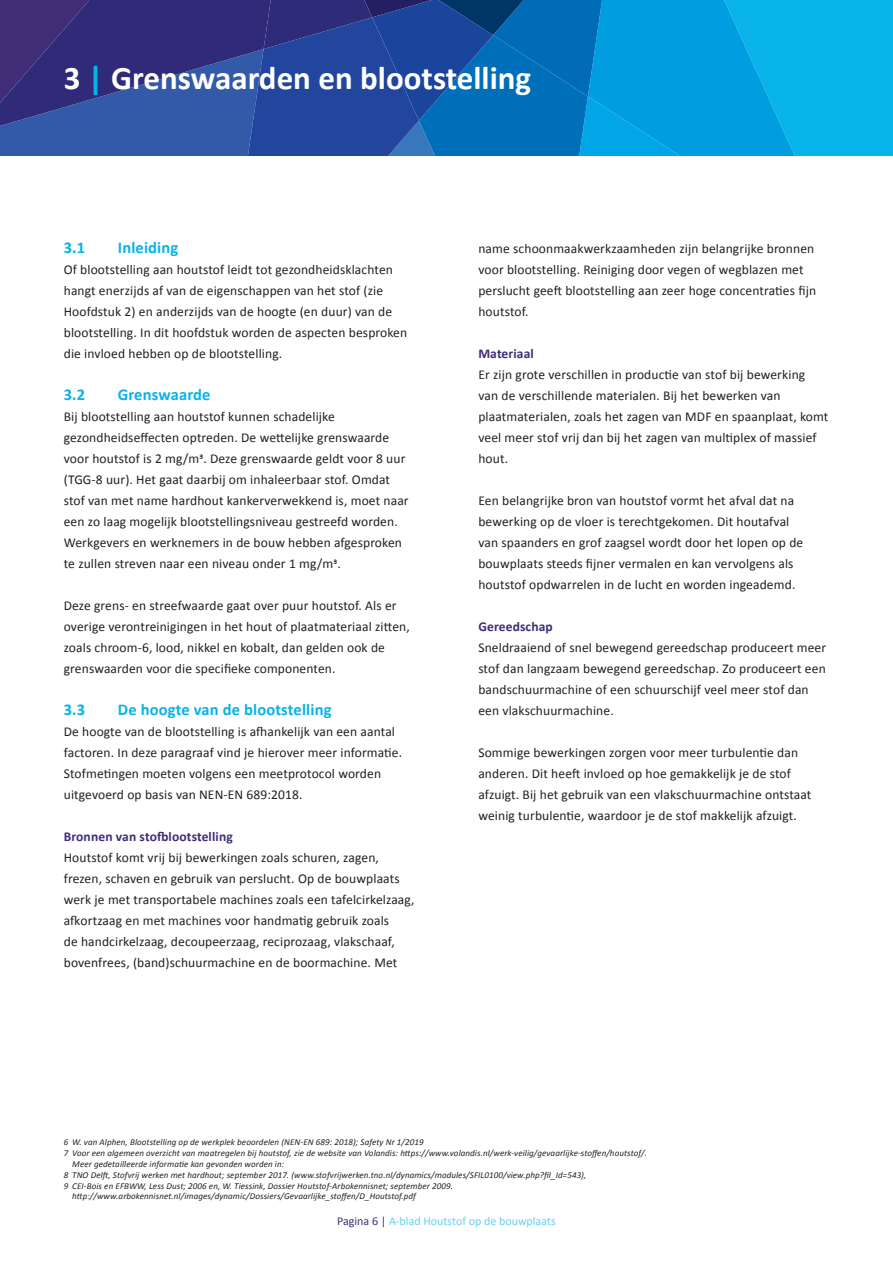
<style>
.page{position:relative;width:893px;height:1263px;background:#fff}
.page>*{position:absolute;margin:0;border:0;box-sizing:border-box;transform-origin:0 0}
.t1{font:700 33px "Calibri";color:#fff}
.t2{font:700 16.5px "Calibri";letter-spacing:.01em;color:#07b3e9}
.t3{font:13.5px/21px "Calibri";letter-spacing:.01em;color:#231f20}
.t4{font:700 13.5px "Calibri";letter-spacing:.01em;color:#402c77}
.t5{font:12px "Calibri";color:#67cef5}
.t6{font:italic 9px "Calibri";letter-spacing:.01em;color:#231f20}
.s1{color:#07b3e9}
.s2{color:#402c77}
</style>
<div class="page">
<svg style="left:0;top:0;width:893px;height:155px;background:#176ab3"></svg>
<h1 class="t1" style="left:64px;top:54px;width:469px">3 <span class="s1">|</span> Grenswaarden en blootstelling</h1>
<p class="t2" style="left:64px;top:236px;width:23px">3.1</p>
<p class="t2" style="left:118px;top:236px;width:62px">Inleiding</p>
<p class="t3" style="left:64px;top:258px;width:345px">Of blootstelling aan houtstof leidt tot gezondheidsklachten hangt enerzijds af van de eigenschappen van het stof (zie Hoofdstuk 2) en anderzijds van de hoogte (en duur) van de blootstelling. In dit hoofdstuk worden de aspecten besproken die invloed hebben op de blootstelling.</p>
<p class="t2" style="left:64px;top:383px;width:23px">3.2</p>
<p class="t2" style="left:118px;top:383px;width:94px">Grenswaarde</p>
<p class="t3" style="left:64px;top:405px;width:346px">Bij blootstelling aan houtstof kunnen schadelijke gezondheidseffecten optreden. De wettelijke grenswaarde voor houtstof is 2 mg/m3. Deze grenswaarde geldt voor 8 uur (TGG-8 uur). Het gaat daarbij om inhaleerbaar stof. Omdat stof van met name hardhout kankerverwekkend is, moet naar een zo laag mogelijk blootstellingsniveau gestreefd worden.<br>Werkgevers en werknemers in de bouw hebben afgesproken te zullen streven naar een niveau onder 1 mg/m3.</p>
<p class="t3" style="left:64px;top:594px;width:348px">Deze grens- en streefwaarde gaat over puur houtstof. Als er overige verontreinigingen in het hout of plaatmateriaal zitten, zoals chroom-6, lood, nikkel en kobalt, dan gelden ook de grenswaarden voor die specifieke componenten.</p>
<p class="t2" style="left:64px;top:698px;width:23px">3.3</p>
<p class="t2" style="left:118px;top:698px;width:215px">De hoogte van de blootstelling</p>
<p class="t3" style="left:64px;top:720px;width:340px">De hoogte van de blootstelling is afhankelijk van een aantal factoren. In deze paragraaf vind je hierover meer informatie.<br>Stofmetingen moeten volgens een meetprotocol worden uitgevoerd op basis van NEN-EN 689:2018.</p>
<p class="t4" style="left:64px;top:827px;width:170px">Bronnen van stofblootstelling</p>
<p class="t3" style="left:64px;top:846px;width:352px">Houtstof komt vrij bij bewerkingen zoals schuren, zagen, frezen, schaven en gebruik van perslucht. Op de bouwplaats werk je met transportabele machines zoals een tafelcirkelzaag, afkortzaag en met machines voor handmatig gebruik zoals<br>de handcirkelzaag, decoupeerzaag, reciprozaag, vlakschaaf, bovenfrees, (band)schuurmachine en de boormachine. Met</p>
<p class="t3" style="left:478px;top:237px;width:339px">name schoonmaakwerkzaamheden zijn belangrijke bronnen voor blootstelling. Reiniging door vegen of wegblazen met perslucht geeft blootstelling aan zeer hoge concentraties fijn houtstof.</p>
<p class="t4" style="left:478px;top:344px;width:57px">Materiaal</p>
<p class="t3" style="left:478px;top:364px;width:352px">Er zijn grote verschillen in productie van stof bij bewerking<br>van de verschillende materialen. Bij het bewerken van plaatmaterialen, zoals het zagen van MDF en spaanplaat, komt veel meer stof vrij dan bij het zagen van multiplex of massief hout.</p>
<p class="t3" style="left:478px;top:490px;width:326px">Een belangrijke bron van houtstof vormt het afval dat na bewerking op de vloer is terechtgekomen. Dit houtafval van spaanders en grof zaagsel wordt door het lopen op de bouwplaats steeds fijner vermalen en kan vervolgens als houtstof opdwarrelen in de lucht en worden ingeademd.</p>
<p class="t4" style="left:478px;top:617px;width:76px">Gereedschap</p>
<p class="t3" style="left:478px;top:637px;width:349px">Sneldraaiend of snel bewegend gereedschap produceert meer stof dan langzaam bewegend gereedschap. Zo produceert een bandschuurmachine of een schuurschijf veel meer stof dan een vlakschuurmachine.</p>
<p class="t3" style="left:478px;top:742px;width:335px">Sommige bewerkingen zorgen voor meer turbulentie dan anderen. Dit heeft invloed op hoe gemakkelijk je de stof afzuigt. Bij het gebruik van een vlakschuurmachine ontstaat weinig turbulentie, waardoor je de stof makkelijk afzuigt.</p>
<p class="t6" style="left:64px;top:1136px;width:361px">6 W. van Alphen, Blootstelling op de werkplek beoordelen (NEN-EN 689: 2018); Safety Nr 1/2019</p>
<p class="t6" style="left:64px;top:1147px;width:585px">7 Voor een algemeen overzicht van maatregelen bij houtstof, zie de website van Volandis: https://www.volandis.nl/werk-veilig/gevaarlijke-stoffen/houtstof/.</p>
<p class="t6" style="left:72px;top:1158px;width:213px">Meer gedetailleerde informatie kan gevonden worden in:</p>
<p class="t6" style="left:64px;top:1168px;width:524px">8 TNO Delft, Stofvrij werken met hardhout; september 2017. (www.stofvrijwerken.tno.nl/dynamics/modules/SFIL0100/view.php?fil_Id=543),</p>
<p class="t6" style="left:64px;top:1179px;width:391px">9 CEI-Bois en EFBWW, Less Dust; 2006 en, W. Tiessink, Dossier Houtstof-Arbokennisnet; september 2009.</p>
<p class="t6" style="left:72px;top:1190px;width:345px">http://www.arbokennisnet.nl/images/dynamic/Dossiers/Gevaarlijke_stoffen/D_Houtstof.pdf</p>
<p class="t5" style="left:337px;top:1213px;width:220px"><span class="s2">Pagina 6 |</span> A-blad Houtstof op de bouwplaats</p>
</div>
